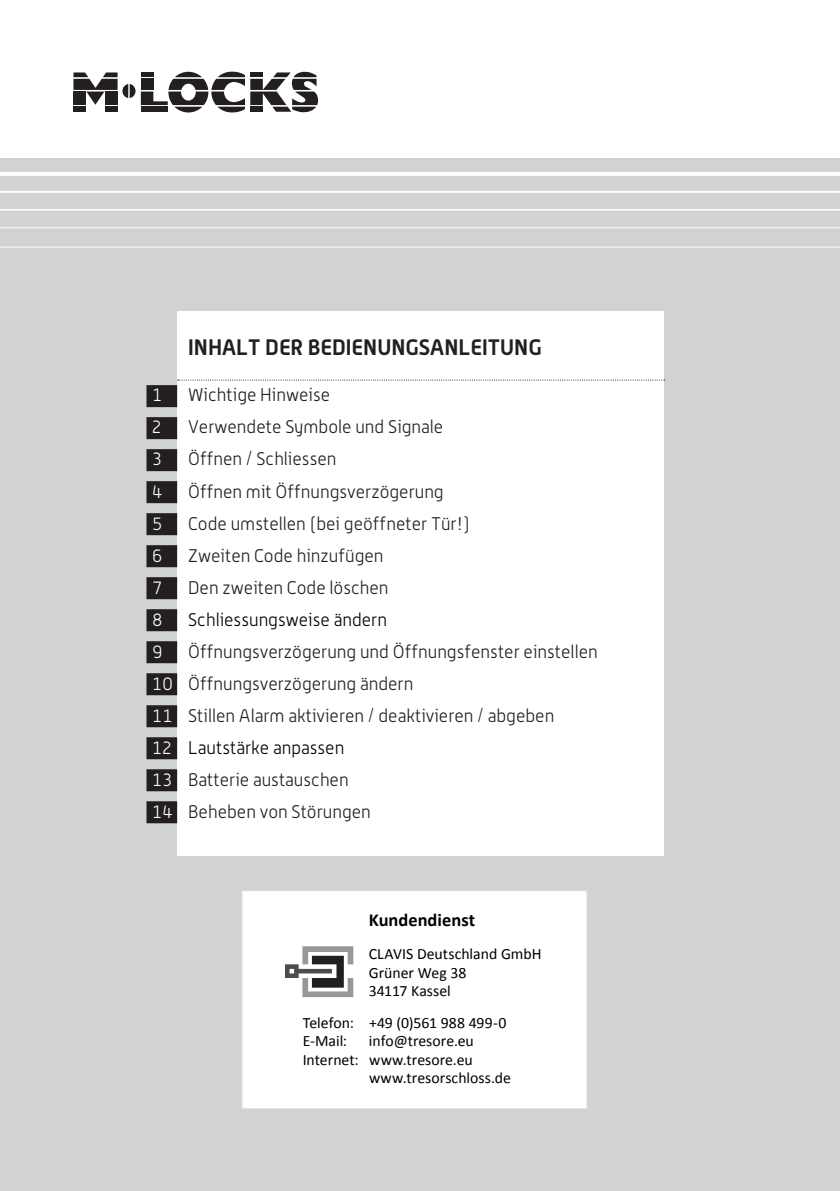
<style>
.page{position:relative;width:840px;height:1191px;background:#fff}
.page>*{position:absolute;margin:0;border:0;box-sizing:border-box;transform-origin:0 0}
.t1{font:700 22px "Alwyn OT";color:#231f20}
.t2{font:700 18.4px "Calibri";color:#000}
.inhoudsopgave{font:300 18px "Alwyn OT";color:#231f20}
.inhoudsopgave-2{font:300 18px "Alwyn OT";color:#000}
.inhoudsopgave-3{font:300 18px "Alwyn OT";color:#fff}
.t3{font:15.8px/18.4px "Calibri";color:#000}
.s1{color:#fff}
</style>
<div class="page">
<div style="left:0;top:159px;width:839px;height:1032px;background:#d1d2d4"></div>
<hr style="left:0;top:172px;width:839px;height:4px;background:#fff">
<hr style="left:0;top:191px;width:839px;height:2px;background:#fff">
<hr style="left:0;top:209px;width:839px;height:1px;background:#fff">
<hr style="left:0;top:227px;width:839px;height:1px;background:#fff">
<hr style="left:0;top:247px;width:839px;height:1px;background:#fff">
<div style="left:178px;top:312px;width:485px;height:544px;background:#fff"></div>
<div style="left:146px;top:385px;width:31px;height:22px;background:#231f20"></div>
<div style="left:146px;top:417px;width:31px;height:22px;background:#231f20"></div>
<div style="left:146px;top:449px;width:31px;height:22px;background:#231f20"></div>
<div style="left:146px;top:481px;width:31px;height:22px;background:#231f20"></div>
<div style="left:146px;top:513px;width:31px;height:22px;background:#231f20"></div>
<div style="left:146px;top:545px;width:31px;height:22px;background:#231f20"></div>
<div style="left:146px;top:577px;width:31px;height:22px;background:#231f20"></div>
<div style="left:146px;top:609px;width:31px;height:22px;background:#231f20"></div>
<div style="left:146px;top:641px;width:31px;height:22px;background:#231f20"></div>
<div style="left:146px;top:673px;width:31px;height:22px;background:#231f20"></div>
<div style="left:146px;top:705px;width:31px;height:22px;background:#231f20"></div>
<div style="left:146px;top:737px;width:31px;height:22px;background:#231f20"></div>
<div style="left:146px;top:769px;width:31px;height:22px;background:#231f20"></div>
<div style="left:146px;top:801px;width:31px;height:22px;background:#231f20"></div>
<svg style="left:178px;top:379px;width:484px;height:1px"></svg>
<div style="left:73px;top:107px;width:13px;height:5px;background:#231f20"></div>
<div style="left:105px;top:107px;width:12px;height:5px;background:#231f20"></div>
<svg style="left:141px;top:72px;width:177px;height:40px"></svg>
<div style="left:141px;top:79px;width:12px;height:11px;background:#231f20"></div>
<div style="left:141px;top:107px;width:27px;height:5px;background:#231f20"></div>
<svg style="left:73px;top:72px;width:62px;height:33px"></svg>
<div style="left:241px;top:890px;width:346px;height:219px;background:#fff;border:1px solid #d9dadb"></div>
<svg style="left:285px;top:946px;width:68px;height:51px"></svg>
<p class="t1" style="left:188px;top:334px;width:355px">INHALT DER BEDIENUNGSANLEITUNG</p>
<p class="inhoudsopgave-3" style="left:152px;top:385px;width:12px">1</p>
<p class="inhoudsopgave" style="left:188px;top:385px;width:143px">Wichtige Hinweise</p>
<p class="inhoudsopgave-3" style="left:152px;top:417px;width:12px">2</p>
<p class="inhoudsopgave" style="left:188px;top:417px;width:256px">Verwendete Symbole und Signale</p>
<p class="inhoudsopgave-3" style="left:152px;top:449px;width:12px">3</p>
<p class="inhoudsopgave" style="left:188px;top:449px;width:150px">Öffnen / Schliessen</p>
<p class="inhoudsopgave-3" style="left:152px;top:481px;width:12px">4</p>
<p class="inhoudsopgave" style="left:188px;top:481px;width:257px">Öffnen mit Öffnungsverzögerung</p>
<p class="inhoudsopgave-3" style="left:152px;top:513px;width:12px">5</p>
<p class="inhoudsopgave" style="left:188px;top:513px;width:282px">Code umstellen (bei geöffneter Tür!)</p>
<p class="inhoudsopgave-3" style="left:152px;top:545px;width:12px">6</p>
<p class="inhoudsopgave" style="left:188px;top:545px;width:197px">Zweiten Code hinzufügen</p>
<p class="inhoudsopgave-3" style="left:152px;top:577px;width:12px">7</p>
<p class="inhoudsopgave" style="left:188px;top:577px;width:202px">Den zweiten Code löschen</p>
<p class="inhoudsopgave-3" style="left:152px;top:609px;width:12px">8</p>
<p class="inhoudsopgave-2" style="left:188px;top:609px;width:200px">Schliessungsweise ändern</p>
<p class="inhoudsopgave-3" style="left:152px;top:641px;width:12px">9</p>
<p class="inhoudsopgave" style="left:188px;top:641px;width:411px">Öffnungsverzögerung und Öffnungsfenster einstellen</p>
<p class="inhoudsopgave" style="left:152px;top:673px;width:262px"><span class="s1">10</span> Öffnungsverzögerung ändern</p>
<p class="inhoudsopgave" style="left:152px;top:705px;width:403px"><span class="s1">11</span> Stillen Alarm aktivieren / deaktivieren / abgeben</p>
<p class="inhoudsopgave-2" style="left:152px;top:737px;width:193px"><span class="s1">12</span> Lautstärke anpassen</p>
<p class="inhoudsopgave" style="left:152px;top:769px;width:198px"><span class="s1">13</span> Batterie austauschen</p>
<p class="inhoudsopgave" style="left:152px;top:801px;width:220px"><span class="s1">14</span> Beheben von Störungen</p>
<p class="t2" style="left:368px;top:908px;width:108px">Kundendienst</p>
<p class="t3" style="left:368px;top:944px;width:174px">CLAVIS Deutschland GmbH<br>Grüner Weg 38<br>34117 Kassel</p>
<p class="t3" style="left:302px;top:1013px;width:205px">Telefon: +49 (0)561 988 499-0<br>E-Mail:</p>
<p class="t3" style="left:369px;top:1031px;width:106px">info@tresore.eu</p>
<p class="t3" style="left:302px;top:1050px;width:171px">Internet: www.tresore.eu</p>
<p class="t3" style="left:369px;top:1068px;width:143px">www.tresorschloss.de</p>
</div>
